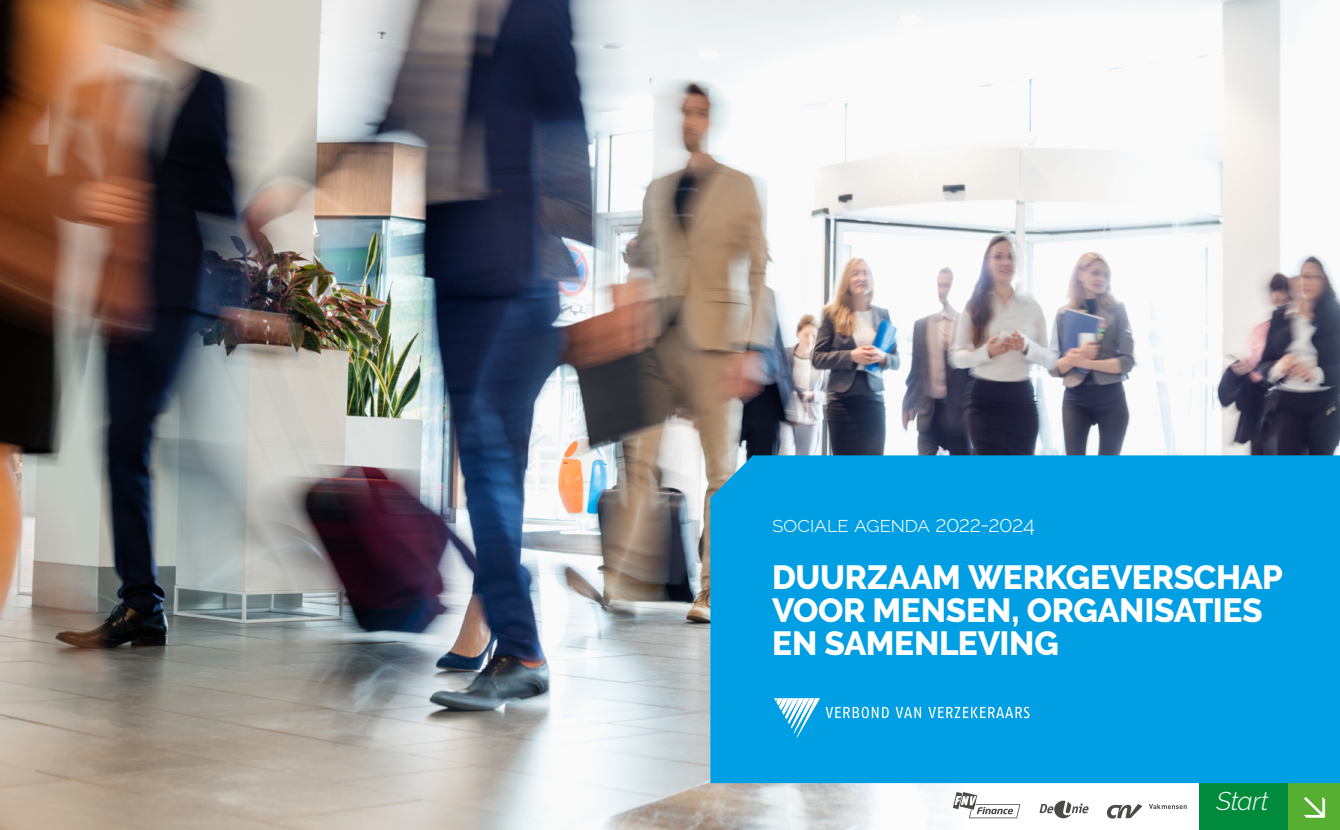
<style>
.page{position:relative;width:1340px;height:830px;background:#fff}
.page>*{position:absolute;margin:0;border:0;box-sizing:border-box;transform-origin:0 0}
.t1{font:800 33.3px/33px "Raleway";letter-spacing:-.01em;color:#fff}
.t2{font:italic 300 25.5px "Raleway";letter-spacing:-.02em;color:#fff}
.t3{font:300 22.2px "Raleway";letter-spacing:-.03em;color:#fff}
</style>
<div class="page">
<img style="left:0;top:0;width:1339px;height:829px">
<svg style="left:833px;top:782px;width:366px;height:47px"></svg>
<div style="left:1199px;top:775px;width:140px;height:54px;background:#008a3c"></div>
<div style="left:1288px;top:782px;width:51px;height:47px;background:#56af31"></div>
<div style="left:710px;top:455px;width:629px;height:327px;background:#009fe3"></div>
<svg style="left:774px;top:698px;width:45px;height:39px"></svg>
<svg style="left:825px;top:706px;width:63px;height:11px"></svg>
<svg style="left:895px;top:706px;width:26px;height:11px"></svg>
<svg style="left:928px;top:706px;width:101px;height:11px"></svg>
<svg style="left:952px;top:791px;width:68px;height:26px"></svg>
<svg style="left:1106px;top:803px;width:36px;height:15px"></svg>
<svg style="left:1148px;top:803px;width:38px;height:5px"></svg>
<svg style="left:1039px;top:800px;width:49px;height:17px"></svg>
<p class="t3" style="left:772px;top:511px;width:264px">sociale agenda 2022-2024</p>
<p class="t1" style="left:772px;top:561px;width:512px">DUURZAAM WERKGEVERSCHAP<br>VOOR MENSEN, ORGANISATIES<br>EN SAMENLEVING</p>
<p class="t2" style="left:1216px;top:786px;width:54px">Start</p>
</div>
